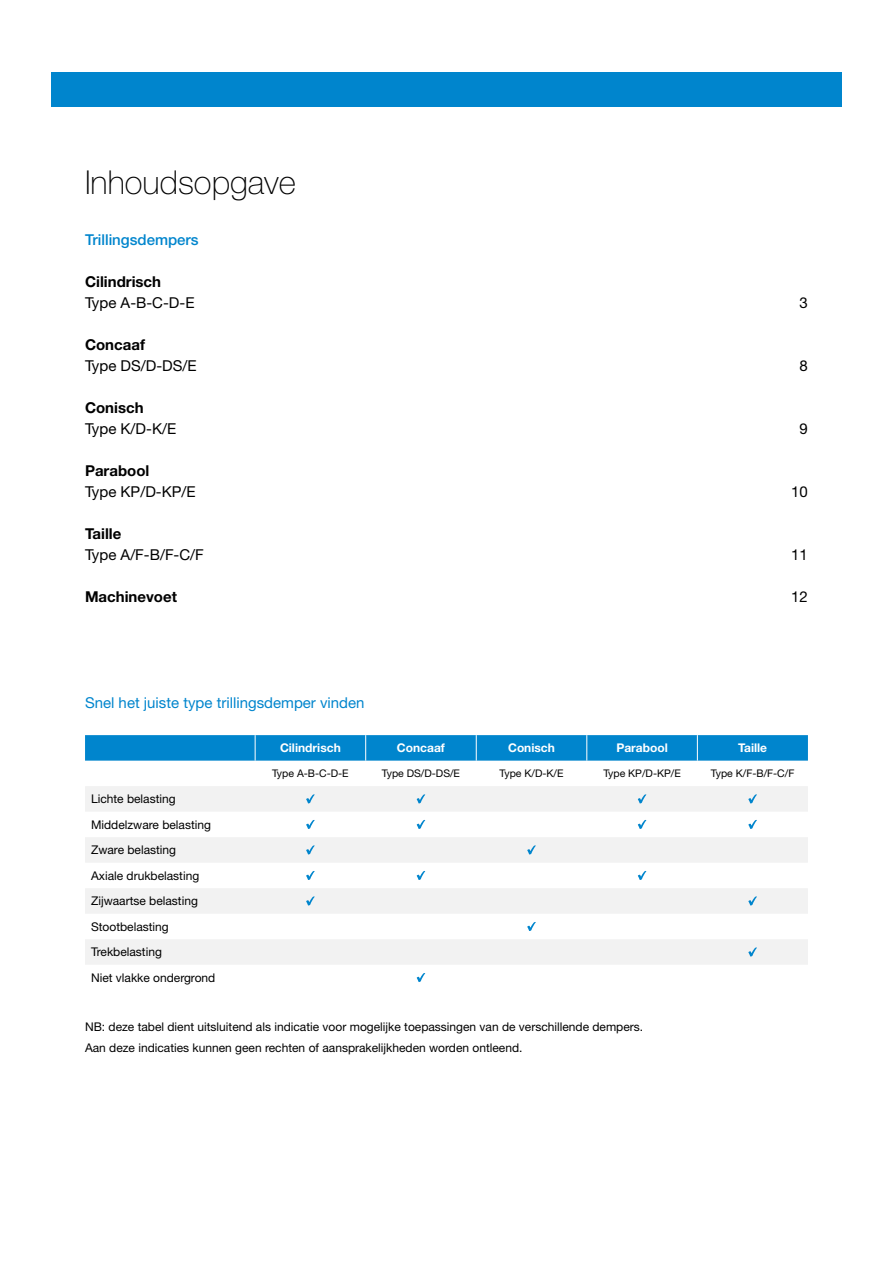
<style>
.page{position:relative;width:893px;height:1263px;background:#fff}
.page>*{position:absolute;margin:0;border:0;box-sizing:border-box;transform-origin:0 0}
.t1{font:100 33px "Helvetica Neue LT Std";color:#000}
.t2{font:15px "Helvetica Neue LT Std";color:#000}
.t3{font:700 15px "Helvetica Neue LT Std";color:#000}
.t4{font:15px "Helvetica Neue LT Std";color:#0085cd}
.t5{font:500 15px "Helvetica Neue LT Std";color:#0085cd}
.t6{font:12px/25.5px "Helvetica Neue LT Std";color:#000}
.t7{font:700 12px "Helvetica Neue LT Std";color:#fff}
.t8{font:10.5px "Helvetica Neue LT Std";color:#000}
</style>
<div class="page">
<div style="left:51px;top:72px;width:791px;height:34px;background:#0085cd"></div>
<svg style="left:85px;top:786px;width:723px;height:178px;fill:#f2f2f2"></svg>
<svg style="left:85px;top:735px;width:723px;height:26px;background:#0688ce"></svg>
<svg style="left:306px;top:794px;width:9px;height:9px"></svg>
<svg style="left:416px;top:794px;width:9px;height:9px"></svg>
<svg style="left:638px;top:794px;width:9px;height:9px"></svg>
<svg style="left:748px;top:794px;width:9px;height:9px"></svg>
<svg style="left:306px;top:820px;width:9px;height:9px"></svg>
<svg style="left:416px;top:820px;width:9px;height:9px"></svg>
<svg style="left:638px;top:820px;width:9px;height:9px"></svg>
<svg style="left:748px;top:820px;width:9px;height:9px"></svg>
<svg style="left:306px;top:845px;width:9px;height:9px"></svg>
<svg style="left:527px;top:845px;width:9px;height:9px"></svg>
<svg style="left:306px;top:871px;width:9px;height:9px"></svg>
<svg style="left:416px;top:871px;width:9px;height:9px"></svg>
<svg style="left:638px;top:871px;width:9px;height:9px"></svg>
<svg style="left:306px;top:896px;width:9px;height:9px"></svg>
<svg style="left:748px;top:896px;width:9px;height:9px"></svg>
<svg style="left:527px;top:922px;width:9px;height:9px"></svg>
<svg style="left:748px;top:947px;width:9px;height:9px"></svg>
<svg style="left:416px;top:973px;width:9px;height:9px"></svg>
<h1 class="t1" style="left:85px;top:163px;width:213px">Inhoudsopgave</h1>
<p class="t5" style="left:85px;top:230px;width:115px">Trillingsdempers</p>
<p class="t3" style="left:85px;top:272px;width:78px">Cilindrisch</p>
<p class="t2" style="left:85px;top:293px;width:111px">Type A-B-C-D-E</p>
<p class="t2" style="left:800px;top:293px;width:10px">3</p>
<p class="t3" style="left:85px;top:335px;width:61px">Concaaf</p>
<p class="t2" style="left:85px;top:356px;width:113px">Type DS/D-DS/E</p>
<p class="t2" style="left:800px;top:356px;width:10px">8</p>
<p class="t3" style="left:85px;top:398px;width:60px">Conisch</p>
<p class="t2" style="left:85px;top:419px;width:93px">Type K/D-K/E</p>
<p class="t2" style="left:800px;top:419px;width:10px">9</p>
<p class="t3" style="left:85px;top:461px;width:66px">Parabool</p>
<p class="t2" style="left:85px;top:482px;width:112px">Type KP/D-KP/E</p>
<p class="t2" style="left:791px;top:482px;width:18px">10</p>
<p class="t3" style="left:85px;top:524px;width:38px">Taille</p>
<p class="t2" style="left:85px;top:545px;width:120px">Type A/F-B/F-C/F</p>
<p class="t2" style="left:791px;top:545px;width:18px">11</p>
<p class="t3" style="left:85px;top:587px;width:93px">Machinevoet</p>
<p class="t2" style="left:791px;top:587px;width:18px">12</p>
<p class="t4" style="left:85px;top:694px;width:281px">Snel het juiste type trillingsdemper vinden</p>
<p class="t7" style="left:280px;top:740px;width:62px">Cilindrisch</p>
<p class="t7" style="left:397px;top:740px;width:49px">Concaaf</p>
<p class="t7" style="left:508px;top:740px;width:48px">Conisch</p>
<p class="t7" style="left:616px;top:740px;width:53px">Parabool</p>
<p class="t7" style="left:738px;top:740px;width:31px">Taille</p>
<p class="t8" style="left:272px;top:767px;width:78px">Type A-B-C-D-E</p>
<p class="t8" style="left:382px;top:767px;width:80px">Type DS/D-DS/E</p>
<p class="t8" style="left:500px;top:767px;width:65px">Type K/D-K/E</p>
<p class="t8" style="left:603px;top:767px;width:79px">Type KP/D-KP/E</p>
<p class="t8" style="left:711px;top:767px;width:85px">Type K/F-B/F-C/F</p>
<p class="t6" style="left:91px;top:786px;width:126px">Lichte belasting<br>Middelzware belasting<br>Zware belasting<br>Axiale drukbelasting<br>Zijwaartse belasting<br>Stootbelasting<br>Trekbelasting<br>Niet vlakke ondergrond</p>
<p class="t6" style="left:85px;top:1016px;width:560px;line-height:21px">NB: deze tabel dient uitsluitend als indicatie voor mogelijke toepassingen van de verschillende dempers.<br>Aan deze indicaties kunnen geen rechten of aansprakelijkheden worden ontleend.</p>
</div>
